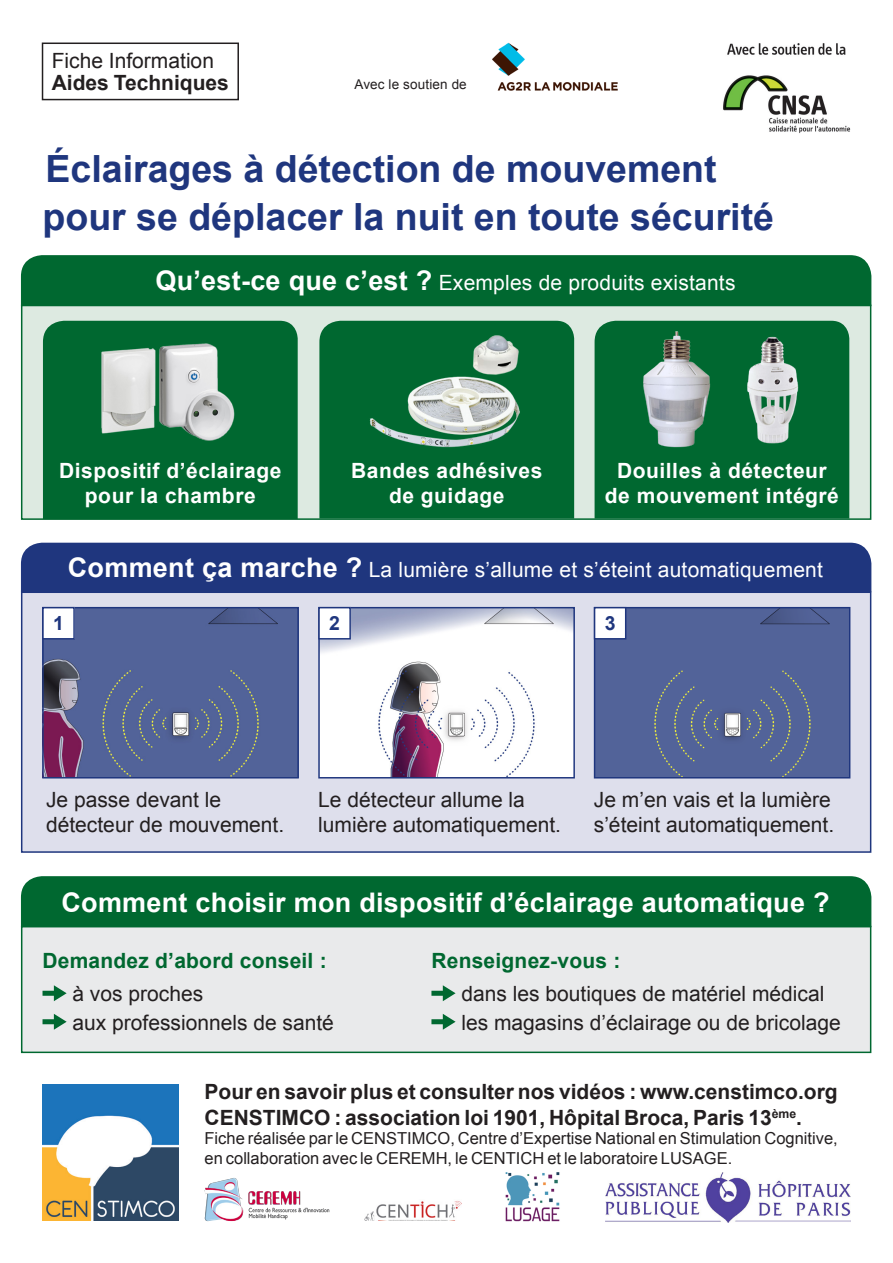
<style>
.page{position:relative;width:893px;height:1263px;background:#fff}
.page>*{position:absolute;margin:0;border:0;box-sizing:border-box;transform-origin:0 0}
.t1{font:700 37.5px "Arial";color:#1f367e}
.t2{font:700 27px "Arial";letter-spacing:.01em;color:#fff}
.t3{font:21px/25.2px "Arial";color:#231f20}
.t4{font:700 21px/25.2px "Arial";color:#231f20}
.t5{font:21px "Arial";letter-spacing:.01em;color:#fff}
.t6{font:700 21px/25.2px "Arial";letter-spacing:.025em;color:#fff;text-align:center}
.t7{font:700 21px "Arial";letter-spacing:.01em;color:#006830}
.t8{font:700 19.5px "Arial";color:#1f367e}
.t9{font:16.5px/19.5px "Arial";color:#231f20}
.t10{font:13.5px "Arial";letter-spacing:.01em;color:#231f20}
.s1{font-weight:700}
.s2{font-weight:700;font-size:27px}
</style>
<div class="page">
<div style="left:21px;top:305px;width:850px;height:215px;background:#ddeae1;border:2px solid #006830"></div>
<div style="left:21px;top:591px;width:850px;height:262px;background:#dedfec;border:2px solid #1f367e"></div>
<div style="left:21px;top:926px;width:850px;height:127px;background:#e9eaeb;border:2px solid #006830"></div>
<svg style="left:43px;top:985px;width:24px;height:16px"></svg>
<svg style="left:43px;top:1014px;width:24px;height:16px"></svg>
<svg style="left:431px;top:985px;width:25px;height:16px"></svg>
<svg style="left:431px;top:1014px;width:25px;height:16px"></svg>
<div style="left:43px;top:321px;width:255px;height:198px;background:#006830"></div>
<img style="left:92px;top:336px;width:157px;height:111px">
<div style="left:319px;top:321px;width:255px;height:197px;background:#006830"></div>
<img style="left:366px;top:320px;width:161px;height:140px">
<div style="left:595px;top:321px;width:254px;height:197px;background:#006830"></div>
<img style="left:633px;top:327px;width:89px;height:127px">
<img style="left:740px;top:336px;width:65px;height:108px">
<img style="left:44px;top:609px;width:253px;height:167px">
<div style="left:42px;top:607px;width:257px;height:171px;border:1px solid #1f367e"></div>
<img style="left:320px;top:609px;width:253px;height:167px">
<div style="left:318px;top:607px;width:257px;height:171px;border:1px solid #1f367e"></div>
<div style="left:596px;top:609px;width:252px;height:167px;background:#526399"></div>
<div style="left:594px;top:607px;width:256px;height:171px;border:1px solid #1f367e"></div>
<div style="left:43px;top:608px;width:31px;height:31px;background:#fff"></div>
<div style="left:42px;top:607px;width:33px;height:32px;border:1px solid #1f367e"></div>
<div style="left:319px;top:608px;width:31px;height:31px;background:#fff"></div>
<div style="left:318px;top:607px;width:33px;height:32px;border:1px solid #1f367e"></div>
<div style="left:595px;top:608px;width:31px;height:31px;background:#fff"></div>
<div style="left:594px;top:607px;width:32px;height:32px;border:1px solid #1f367e"></div>
<div style="left:21px;top:255px;width:850px;height:51px;background:#006830"></div>
<div style="left:21px;top:876px;width:850px;height:51px;background:#006830"></div>
<div style="left:21px;top:543px;width:850px;height:49px;background:#1f367e"></div>
<img style="left:505px;top:1172px;width:55px;height:49px">
<img style="left:204px;top:1178px;width:126px;height:44px">
<img style="left:606px;top:1172px;width:245px;height:50px">
<img style="left:364px;top:1201px;width:98px;height:19px">
<img style="left:43px;top:1084px;width:135px;height:136px">
<img style="left:723px;top:43px;width:128px;height:90px">
<div style="left:42px;top:43px;width:197px;height:57px;border:2px solid #231f20"></div>
<img style="left:492px;top:42px;width:126px;height:49px">
<p class="t3" style="left:52px;top:49px;width:179px;line-height:22.5px">Fiche Information<br><span class="s1">Aides Techniques</span></p>
<p class="t10" style="left:354px;top:75px;width:114px">Avec le soutien de</p>
<p class="t1" style="left:46px;top:143px;width:673px">Éclairages à détection de mouvement</p>
<p class="t1" style="left:43px;top:191px;width:733px">pour se déplacer la nuit en toute sécurité</p>
<p class="t5" style="left:155px;top:269px;width:582px"><span class="s2">Qu’est-ce que c’est ?</span> Exemples de produits existants</p>
<p class="t6" style="left:59px;top:459px;width:224px">Dispositif d’éclairage pour la chambre</p>
<p class="t6" style="left:351px;top:459px;width:193px">Bandes adhésives de guidage</p>
<p class="t6" style="left:605px;top:459px;width:236px">Douilles à détecteur de mouvement intégré</p>
<p class="t5" style="left:68px;top:556px;width:757px"><span class="s2">Comment ça marche ?</span> La lumière s’allume et s’éteint automatiquement</p>
<p class="t8" style="left:53px;top:610px;width:12px">1</p>
<p class="t8" style="left:329px;top:610px;width:12px">2</p>
<p class="t8" style="left:605px;top:610px;width:12px">3</p>
<p class="t3" style="left:46px;top:787px;width:240px">Je passe devant le détecteur de mouvement.</p>
<p class="t3" style="left:318px;top:787px;width:244px">Le détecteur allume la lumière automatiquement.</p>
<p class="t3" style="left:594px;top:787px;width:242px">Je m’en vais et la lumière s’éteint automatiquement.</p>
<p class="t2" style="left:61px;top:884px;width:770px">Comment choisir mon dispositif d’éclairage automatique ?</p>
<p class="t7" style="left:43px;top:947px;width:286px">Demandez d’abord conseil :</p>
<p class="t3" style="left:72px;top:980px;width:263px;line-height:28.5px">à vos proches<br>aux professionnels de santé</p>
<p class="t7" style="left:431px;top:947px;width:190px">Renseignez-vous :</p>
<p class="t3" style="left:461px;top:980px;width:381px;line-height:28.5px">dans les boutiques de matériel médical les magasins d’éclairage ou de bricolage</p>
<p class="t4" style="left:205px;top:1080px;width:635px">Pour en savoir plus et consulter nos vidéos : www.censtimco.org<br>CENSTIMCO : association loi 1901, Hôpital Broca, Paris 13<sup>ème</sup>.</p>
<p class="t9" style="left:205px;top:1129px;width:635px">Fiche réalisée par le CENSTIMCO, Centre d’Expertise National en Stimulation Cognitive, en collaboration avec le CEREMH, le CENTICH et le laboratoire LUSAGE.</p>
</div>
